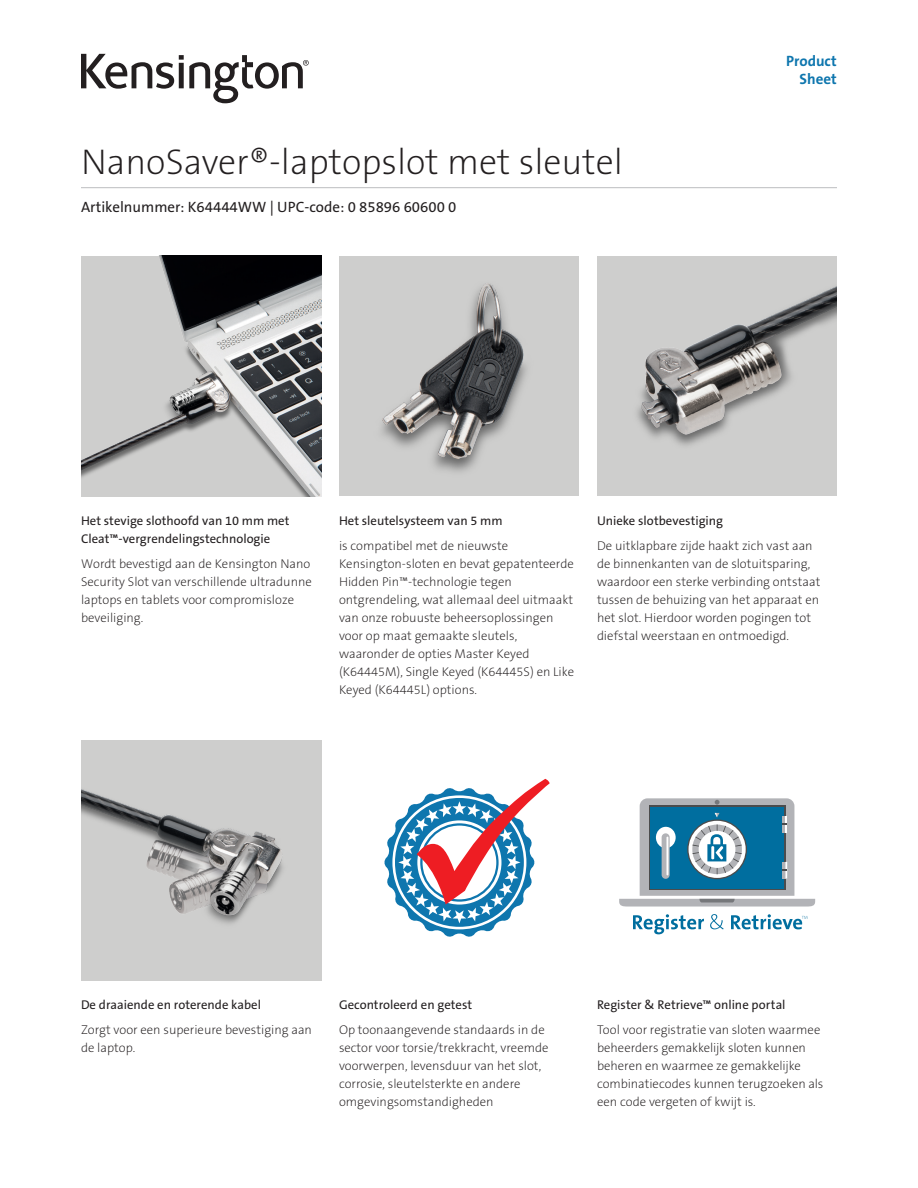
<style>
.page{position:relative;width:918px;height:1188px;background:#fff}
.page>*{position:absolute;margin:0;border:0;box-sizing:border-box;transform-origin:0 0}
.Main_Header{font:36px "The Sans KENSINGTON2 XL";color:#231f20}
.Part_No__UPC{font:15px "The Sans KENSINGTON5 Rg";color:#231f20}
.Part_No__UPC-2{font:15px "The Sans KENSINGTON7 Bd";color:#0e76ae}
.Body{font:12.75px/18px "The Sans KENSINGTON2 XL";color:#231f20}
.t1{font:12.75px/18px "The Sans KENSINGTON5 Rg";color:#231f20}
</style>
<div class="page">
<svg style="left:81px;top:54px;width:228px;height:49px"></svg>
<hr style="left:81px;top:187px;width:756px;height:1px;background:#bcbdc0">
<img style="left:81px;top:256px;width:240px;height:240px">
<div style="left:339px;top:256px;width:240px;height:240px;background:#cececd"></div>
<img style="left:597px;top:256px;width:239px;height:240px">
<img style="left:381px;top:283px;width:146px;height:189px">
<div style="left:81px;top:740px;width:240px;height:241px;background:#cececd"></div>
<img style="left:81px;top:789px;width:202px;height:135px">
<svg style="left:633px;top:914px;width:71px;height:20px"></svg>
<svg style="left:710px;top:914px;width:14px;height:16px"></svg>
<svg style="left:731px;top:914px;width:77px;height:15px"></svg>
<svg style="left:619px;top:798px;width:196px;height:109px"></svg>
<svg style="left:384px;top:779px;width:166px;height:158px"></svg>
<p class="Main_Header" style="left:81px;top:142px;width:543px">NanoSaver®-laptopslot met sleutel</p>
<p class="Part_No__UPC" style="left:81px;top:199px;width:377px">Artikelnummer: K64444WW | UPC-code: 0 85896 60600 0</p>
<p class="Part_No__UPC-2" style="left:786px;top:53px;width:52px">Product</p>
<p class="Part_No__UPC-2" style="left:800px;top:71px;width:39px">Sheet</p>
<p class="t1" style="left:81px;top:512px;width:210px">Het stevige slothoofd van 10 mm met<br>Cleat™-vergrendelingstechnologie</p>
<p class="Body" style="left:81px;top:555px;width:232px">Wordt bevestigd aan de Kensington Nano Security Slot van verschillende ultradunne laptops en tablets voor compromisloze beveiliging.</p>
<p class="t1" style="left:339px;top:512px;width:165px">Het sleutelsysteem van 5 mm</p>
<p class="Body" style="left:339px;top:537px;width:237px">is compatibel met de nieuwste Kensington-sloten en bevat gepatenteerde Hidden Pin™-technologie tegen ontgrendeling, wat allemaal deel uitmaakt van onze robuuste beheersoplossingen voor op maat gemaakte sleutels, waaronder de opties Master Keyed (K64445M), Single Keyed (K64445S) en Like Keyed (K64445L) options.</p>
<p class="t1" style="left:597px;top:512px;width:127px">Unieke slotbevestiging</p>
<p class="Body" style="left:597px;top:537px;width:225px">De uitklapbare zijde haakt zich vast aan de binnenkanten van de slotuitsparing, waardoor een sterke verbinding ontstaat tussen de behuizing van het apparaat en het slot. Hierdoor worden pogingen tot diefstal weerstaan en ontmoedigd.</p>
<p class="t1" style="left:81px;top:997px;width:182px">De draaiende en roterende kabel</p>
<p class="Body" style="left:81px;top:1021px;width:233px">Zorgt voor een superieure bevestiging aan de laptop.</p>
<p class="t1" style="left:339px;top:997px;width:135px">Gecontroleerd en getest</p>
<p class="Body" style="left:339px;top:1021px;width:211px">Op toonaangevende standaards in de sector voor torsie/trekkracht, vreemde voorwerpen, levensduur van het slot, corrosie, sleutelsterkte en andere omgevingsomstandigheden</p>
<p class="t1" style="left:597px;top:997px;width:190px">Register &amp; Retrieve™ online portal</p>
<p class="Body" style="left:597px;top:1021px;width:228px">Tool voor registratie van sloten waarmee beheerders gemakkelijk sloten kunnen beheren en waarmee ze gemakkelijke combinatiecodes kunnen terugzoeken als een code vergeten of kwijt is.</p>
</div>
